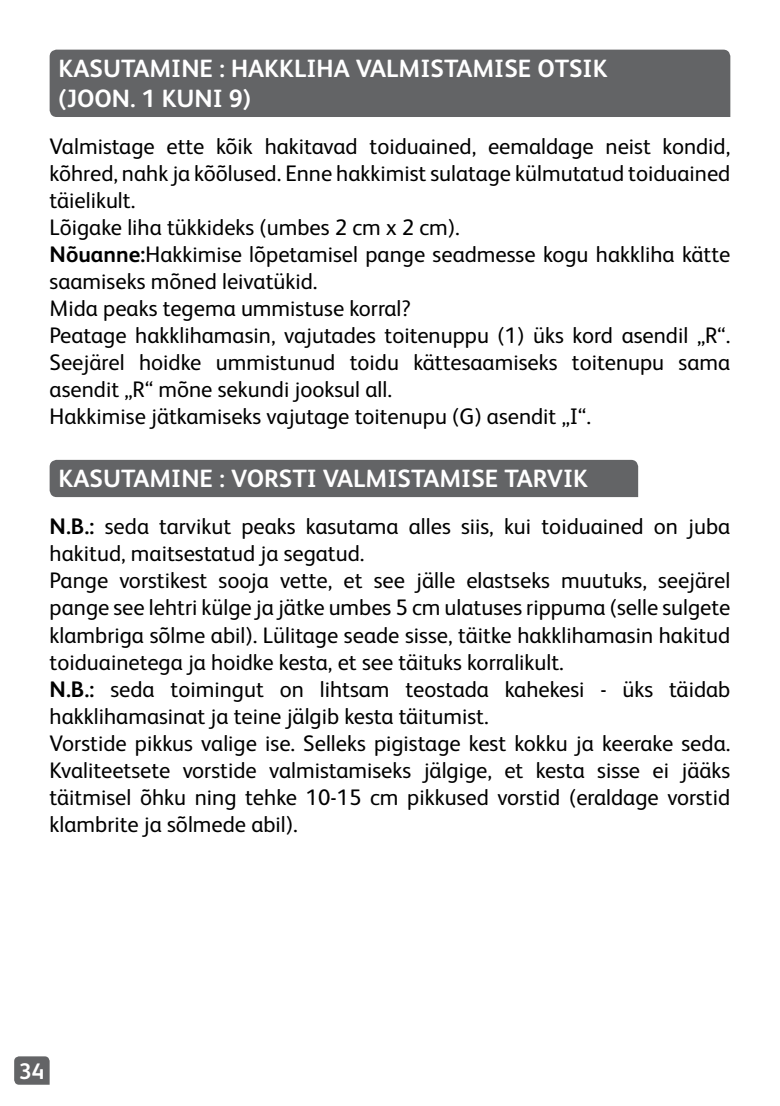
<style>
.page{position:relative;width:780px;height:1106px;background:#fff}
.page>*{position:absolute;margin:0;border:0;box-sizing:border-box;transform-origin:0 0}
.t1{font:700 25px/30px "FS Albert";color:#fff}
.t2{font:22.5px/27px "FS Albert";color:#000}
.t3{font:700 22.5px "FS Albert";color:#fff}
.s1{font-weight:700}
</style>
<div class="page">
<svg style="left:14px;top:1056px;width:36px;height:28px"></svg>
<div style="left:50px;top:460px;width:588px;height:37px;background:#636466"></div>
<div style="left:50px;top:50px;width:680px;height:67px;background:#636466"></div>
<p class="t1" style="left:58px;top:53px;width:550px">KASUTAMINE : HAKKLIHA VALMISTAMISE OTSIK (JOON. 1 KUNI 9)</p>
<p class="t2" style="left:50px;top:133px;width:682px">Valmistage ette kõik hakitavad toiduained, eemaldage neist kondid, kõhred, nahk ja kõõlused. Enne hakkimist sulatage külmutatud toiduained täielikult.<br>Lõigake liha tükkideks (umbes 2 cm x 2 cm).<br><span class="s1">Nõuanne:</span>Hakkimise lõpetamisel pange seadmesse kogu hakkliha kätte saamiseks mõned leivatükid.<br>Mida peaks tegema ummistuse korral?<br>Peatage hakklihamasin, vajutades toitenuppu (1) üks kord asendil „R“.<br>Seejärel hoidke ummistunud toidu kättesaamiseks toitenupu sama asendit „R“ mõne sekundi jooksul all.<br>Hakkimise jätkamiseks vajutage toitenupu (G) asendit „I“.</p>
<p class="t1" style="left:58px;top:463px;width:531px">KASUTAMINE : VORSTI VALMISTAMISE TARVIK</p>
<p class="t2" style="left:50px;top:513px;width:682px"><span class="s1">N.B.:</span> seda tarvikut peaks kasutama alles siis, kui toiduained on juba hakitud, maitsestatud ja segatud.<br>Pange vorstikest sooja vette, et see jälle elastseks muutuks, seejärel pange see lehtri külge ja jätke umbes 5 cm ulatuses rippuma (selle sulgete klambriga sõlme abil). Lülitage seade sisse, täitke hakklihamasin hakitud toiduainetega ja hoidke kesta, et see täituks korralikult.<br><span class="s1">N.B.:</span> seda toimingut on lihtsam teostada kahekesi - üks täidab hakklihamasinat ja teine jälgib kesta täitumist.<br>Vorstide pikkus valige ise. Selleks pigistage kest kokku ja keerake seda.<br>Kvaliteetsete vorstide valmistamiseks jälgige, et kesta sisse ei jääks täitmisel õhku ning tehke 10-15 cm pikkused vorstid (eraldage vorstid klambrite ja sõlmede abil).</p>
<p class="t3" style="left:19px;top:1057px;width:27px">34</p>
</div>
